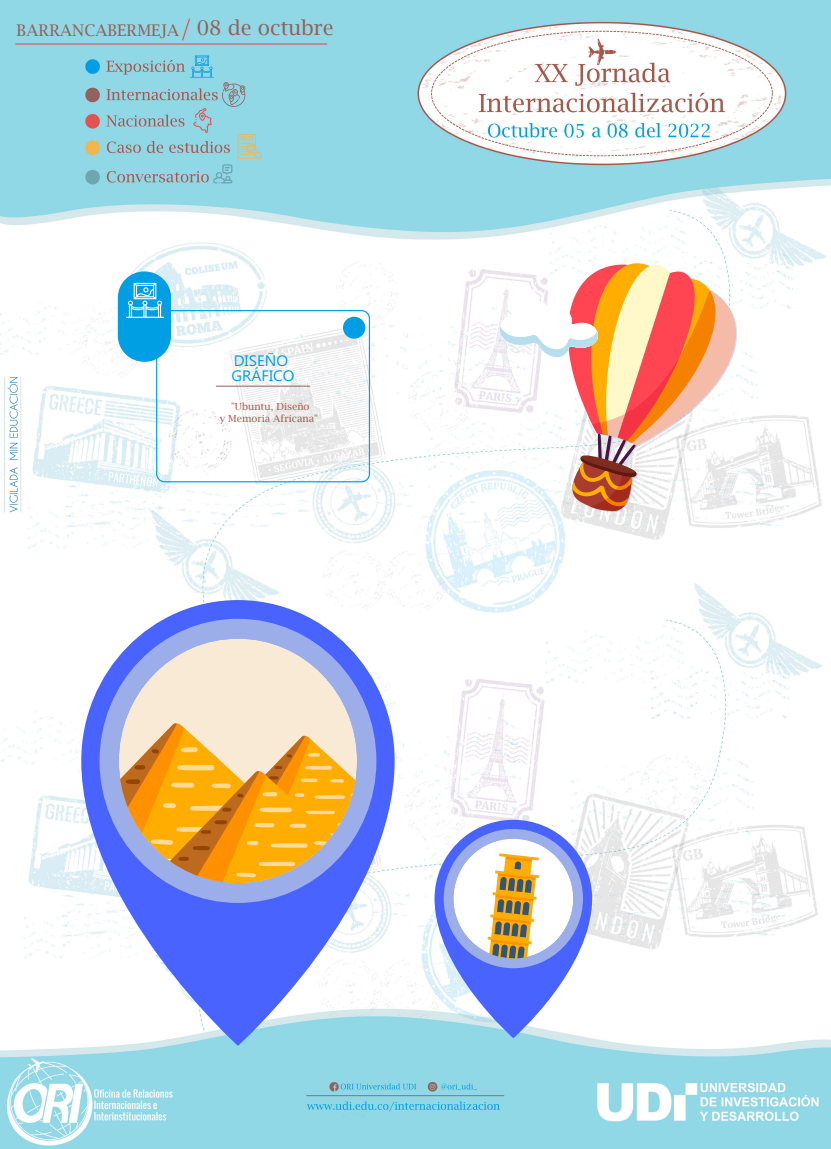
<style>
.page{position:relative;width:831px;height:1149px;background:#fff}
.page>*{position:absolute;margin:0;border:0;box-sizing:border-box;transform-origin:0 0}
.t1{font:20.4px "Lucida Bright";color:#93615a}
.t2{font:16.11px "Lucida Bright";color:#93615a}
.t3{font:15.15px/14.5px "Microsoft Phags Pa";color:#009fe3}
.t4{font:9.69px/11.6px "Lucida Bright";color:#a8584a;text-align:center}
</style>
<div class="page">
<img style="left:0;top:0;width:831px;height:1149px">
<div style="left:16px;top:13px;width:165px;height:24px;background:#91d8e6"></div>
<div style="left:156px;top:310px;width:214px;height:172px;border:1px solid #009fe3;border-radius:8px"></div>
<svg style="left:118px;top:271px;width:53px;height:91px;background:#34b2e8"></svg>
<hr style="left:216px;top:386px;width:94px;height:1px;background:#93615a">
<div style="left:343px;top:317px;width:22px;height:22px;background:#009fe3;border-radius:50%"></div>
<svg style="left:479px;top:300px;width:5px;height:5px"></svg>
<svg style="left:500px;top:263px;width:237px;height:249px"></svg>
<svg style="left:81px;top:600px;width:314px;height:446px"></svg>
<div style="left:100px;top:619px;width:276px;height:284px;background:#9baeea;border-radius:50%"></div>
<svg style="left:119px;top:639px;width:238px;height:84px;fill:#f9ead5"></svg>
<svg style="left:119px;top:723px;width:238px;height:160px;background:#e1ad5d"></svg>
<svg style="left:435px;top:820px;width:157px;height:218px;fill:#4863ff"></svg>
<div style="left:444px;top:829px;width:139px;height:139px;background:#9baeea;border-radius:50%"></div>
<div style="left:453px;top:839px;width:120px;height:119px;background:#fff;border-radius:50%"></div>
<svg style="left:488px;top:853px;width:51px;height:105px"></svg>
<h2 class="t2" style="left:17px;top:21px;width:164px">BARRANCABERMEJA</h2>
<h1 class="t1" style="left:197px;top:16px;width:138px">08 de octubre</h1>
<h3 class="t3" style="left:232px;top:353px;width:64px">DISEÑO<br>GRÁFICO</h3>
<p class="t4" style="left:220px;top:401px;width:100px">"Ubuntu, Diseño<br>y Memoria Africana"</p>
</div>
